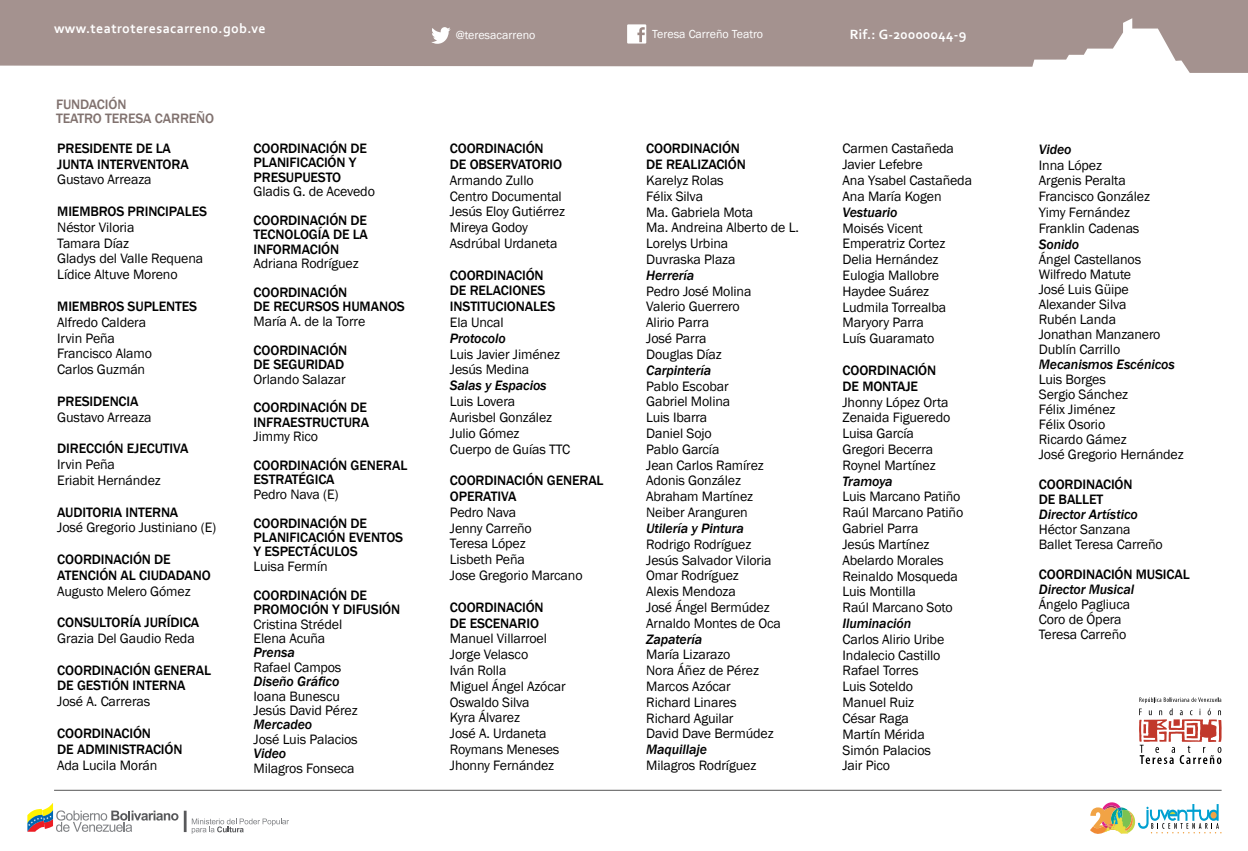
<style>
.page{position:relative;width:1248px;height:851px;background:#fff}
.page>*{position:absolute;margin:0;border:0;box-sizing:border-box;transform-origin:0 0}
.t1{font:14px/15.8px "Franklin Gothic";letter-spacing:-.01em;color:#000}
.t2{font:500 14px/15.8px "Franklin Gothic";letter-spacing:-.01em;color:#000}
.t3{font:italic 500 14px "Franklin Gothic";letter-spacing:-.01em;color:#000}
.t4{font:700 14px "Corbel";letter-spacing:.025em;color:#fff}
.t5{font:500 14px/14px "Franklin Gothic";letter-spacing:-.01em;color:#81726f}
.t6{font:12px "Franklin Gothic";color:#fff}
</style>
<div class="page">
<svg style="left:0;top:0;width:1247px;height:73px;background:#af9f9c"></svg>
<svg style="left:1139px;top:697px;width:82px;height:67px"></svg>
<hr style="left:54px;top:789px;width:1167px;height:1px;background:#000">
<svg style="left:1090px;top:802px;width:131px;height:32px"></svg>
<svg style="left:192px;top:818px;width:97px;height:15px"></svg>
<hr style="left:184px;top:810px;width:2px;height:21px;background:#58595b">
<svg style="left:27px;top:803px;width:151px;height:28px"></svg>
<div style="left:627px;top:24px;width:19px;height:20px;background:#fff"></div>
<svg style="left:637px;top:27px;width:7px;height:15px"></svg>
<svg style="left:431px;top:27px;width:19px;height:17px"></svg>
<p class="t4" style="left:54px;top:20px;width:213px">www.teatroteresacarreno.gob.ve</p>
<p class="t6" style="left:455px;top:27px;width:81px">@teresacarreno</p>
<p class="t6" style="left:652px;top:27px;width:112px">Teresa Carreño Teatro</p>
<p class="t4" style="left:849px;top:26px;width:118px">Rif.: G-20000044-9</p>
<p class="t5" style="left:56px;top:97px;width:160px">FUNDACIÓN<br>TEATRO TERESA CARREÑO</p>
<p class="t2" style="left:57px;top:140px;width:133px">PRESIDENTE DE LA<br>JUNTA INTERVENTORA</p>
<p class="t1" style="left:57px;top:172px;width:96px">Gustavo Arreaza</p>
<p class="t2" style="left:57px;top:203px;width:151px">MIEMBROS PRINCIPALES</p>
<p class="t1" style="left:57px;top:219px;width:147px">Néstor Viloria<br>Tamara Díaz<br>Gladys del Valle Requena<br>Lídice Altuve Moreno</p>
<p class="t2" style="left:57px;top:298px;width:141px">MIEMBROS SUPLENTES</p>
<p class="t1" style="left:57px;top:314px;width:96px">Alfredo Caldera<br>Irvin Peña<br>Francisco Alamo<br>Carlos Guzmán</p>
<p class="t2" style="left:57px;top:393px;width:83px">PRESIDENCIA</p>
<p class="t1" style="left:57px;top:409px;width:96px">Gustavo Arreaza</p>
<p class="t2" style="left:57px;top:441px;width:133px">DIRECCIÓN EJECUTIVA</p>
<p class="t1" style="left:57px;top:456px;width:105px">Irvin Peña<br>Eriabit Hernández</p>
<p class="t2" style="left:57px;top:504px;width:123px">AUDITORIA INTERNA</p>
<p class="t1" style="left:57px;top:520px;width:160px">José Gregorio Justiniano (E)</p>
<p class="t2" style="left:57px;top:551px;width:155px">COORDINACIÓN DE<br>ATENCIÓN AL CIUDADANO</p>
<p class="t1" style="left:57px;top:583px;width:135px">Augusto Melero Gómez</p>
<p class="t2" style="left:57px;top:614px;width:143px">CONSULTORÍA JURÍDICA</p>
<p class="t1" style="left:57px;top:630px;width:139px">Grazia Del Gaudio Reda</p>
<p class="t2" style="left:57px;top:662px;width:155px">COORDINACIÓN GENERAL<br>DE GESTIÓN INTERNA</p>
<p class="t1" style="left:57px;top:694px;width:94px">José A. Carreras</p>
<p class="t2" style="left:57px;top:725px;width:127px">COORDINACIÓN<br>DE ADMINISTRACIÓN</p>
<p class="t1" style="left:57px;top:757px;width:102px">Ada Lucila Morán</p>
<p class="t2" style="left:253px;top:141px;width:115px;line-height:14.4px">COORDINACIÓN DE<br>PLANIFICACIÓN Y<br>PRESUPUESTO</p>
<p class="t1" style="left:253px;top:184px;width:123px">Gladis G. de Acevedo</p>
<p class="t2" style="left:253px;top:213px;width:116px;line-height:14.4px;text-align:justify">COORDINACIÓN DE TECNOLOGÍA DE LA INFORMACIÓN</p>
<p class="t1" style="left:253px;top:256px;width:107px">Adriana Rodríguez</p>
<p class="t2" style="left:253px;top:285px;width:153px;line-height:14.4px">COORDINACIÓN<br>DE RECURSOS HUMANOS</p>
<p class="t1" style="left:253px;top:313px;width:113px">María A. de la Torre</p>
<p class="t2" style="left:253px;top:343px;width:95px;line-height:14.4px">COORDINACIÓN<br>DE SEGURIDAD</p>
<p class="t1" style="left:253px;top:371px;width:93px">Orlando Salazar</p>
<p class="t2" style="left:253px;top:400px;width:117px;line-height:14.4px">COORDINACIÓN DE<br>INFRAESTRUCTURA</p>
<p class="t1" style="left:253px;top:429px;width:66px">Jimmy Rico</p>
<p class="t2" style="left:253px;top:458px;width:155px;line-height:14.4px">COORDINACIÓN GENERAL<br>ESTRATÉGICA</p>
<p class="t1" style="left:253px;top:486px;width:86px">Pedro Nava (E)</p>
<p class="t2" style="left:253px;top:516px;width:151px;line-height:14.4px">COORDINACIÓN DE<br>PLANIFICACIÓN EVENTOS<br>Y ESPECTÁCULOS</p>
<p class="t1" style="left:253px;top:558px;width:76px">Luisa Fermín</p>
<p class="t2" style="left:253px;top:588px;width:148px;line-height:14.4px">COORDINACIÓN DE<br>PROMOCIÓN Y DIFUSIÓN</p>
<p class="t1" style="left:253px;top:617px;width:90px;line-height:14.4px">Cristina Strédel<br>Elena Acuña</p>
<p class="t3" style="left:253px;top:644px;width:43px">Prensa</p>
<p class="t1" style="left:253px;top:659px;width:89px">Rafael Campos</p>
<p class="t3" style="left:253px;top:672px;width:87px">Diseño Gráfico</p>
<p class="t1" style="left:253px;top:689px;width:105px;line-height:14.4px">Ioana Bunescu<br>Jesús David Pérez</p>
<p class="t3" style="left:253px;top:716px;width:60px">Mercadeo</p>
<p class="t1" style="left:253px;top:731px;width:106px">José Luis Palacios</p>
<p class="t3" style="left:253px;top:744px;width:34px">Video</p>
<p class="t1" style="left:253px;top:760px;width:103px">Milagros Fonseca</p>
<p class="t2" style="left:450px;top:141px;width:114px">COORDINACIÓN<br>DE OBSERVATORIO</p>
<p class="t1" style="left:450px;top:172px;width:117px">Armando Zullo<br>Centro Documental<br>Jesús Eloy Gutiérrez<br>Mireya Godoy<br>Asdrúbal Urdaneta</p>
<p class="t2" style="left:450px;top:267px;width:107px">COORDINACIÓN<br>DE RELACIONES<br>INSTITUCIONALES</p>
<p class="t1" style="left:450px;top:315px;width:55px">Ela Uncal</p>
<p class="t3" style="left:450px;top:329px;width:57px">Protocolo</p>
<p class="t1" style="left:450px;top:346px;width:112px">Luis Javier Jiménez<br>Jesús Medina</p>
<p class="t3" style="left:450px;top:377px;width:98px">Salas y Espacios</p>
<p class="t1" style="left:450px;top:394px;width:122px">Luis Lovera<br>Aurisbel González<br>Julio Gómez<br>Cuerpo de Guías TTC</p>
<p class="t2" style="left:450px;top:472px;width:155px">COORDINACIÓN GENERAL<br>OPERATIVA</p>
<p class="t1" style="left:450px;top:504px;width:134px">Pedro Nava<br>Jenny Carreño<br>Teresa López<br>Lisbeth Peña<br>Jose Gregorio Marcano</p>
<p class="t2" style="left:450px;top:599px;width:95px">COORDINACIÓN<br>DE ESCENARIO</p>
<p class="t1" style="left:450px;top:631px;width:117px">Manuel Villarroel<br>Jorge Velasco<br>Iván Rolla<br>Miguel Ángel Azócar<br>Oswaldo Silva<br>Kyra Álvarez<br>José A. Urdaneta<br>Roymans Meneses<br>Jhonny Fernández</p>
<p class="t2" style="left:646px;top:141px;width:101px">COORDINACIÓN<br>DE REALIZACIÓN</p>
<p class="t1" style="left:646px;top:172px;width:154px">Karelyz Rolas<br>Félix Silva<br>Ma. Gabriela Mota<br>Ma. Andreina Alberto de L.<br>Lorelys Urbina<br>Duvraska Plaza</p>
<p class="t3" style="left:646px;top:266px;width:50px">Herrería</p>
<p class="t1" style="left:646px;top:283px;width:107px">Pedro José Molina<br>Valerio Guerrero<br>Alirio Parra<br>José Parra<br>Douglas Díaz</p>
<p class="t3" style="left:646px;top:361px;width:66px">Carpintería</p>
<p class="t1" style="left:646px;top:378px;width:119px">Pablo Escobar<br>Gabriel Molina<br>Luis Ibarra<br>Daniel Sojo<br>Pablo García<br>Jean Carlos Ramírez<br>Adonis González<br>Abraham Martínez<br>Neiber Aranguren</p>
<p class="t3" style="left:646px;top:519px;width:99px">Utilería y Pintura</p>
<p class="t1" style="left:646px;top:536px;width:136px">Rodrigo Rodríguez<br>Jesús Salvador Viloria<br>Omar Rodríguez<br>Alexis Mendoza<br>José Ángel Bermúdez<br>Arnaldo Montes de Oca</p>
<p class="t3" style="left:646px;top:630px;width:58px">Zapatería</p>
<p class="t1" style="left:646px;top:647px;width:129px">María Lizarazo<br>Nora Áñez de Pérez<br>Marcos Azócar<br>Richard Linares<br>Richard Aguilar<br>David Dave Bermúdez</p>
<p class="t3" style="left:646px;top:740px;width:62px">Maquillaje</p>
<p class="t1" style="left:646px;top:757px;width:111px">Milagros Rodríguez</p>
<p class="t1" style="left:842px;top:141px;width:131px">Carmen Castañeda<br>Javier Lefebre<br>Ana Ysabel Castañeda<br>Ana María Kogen</p>
<p class="t3" style="left:842px;top:203px;width:56px">Vestuario</p>
<p class="t1" style="left:842px;top:220px;width:105px">Moisés Vicent<br>Emperatriz Cortez<br>Delia Hernández<br>Eulogia Mallobre<br>Haydee Suárez<br>Ludmila Torrealba<br>Maryory Parra<br>Luís Guaramato</p>
<p class="t2" style="left:842px;top:362px;width:95px">COORDINACIÓN<br>DE MONTAJE</p>
<p class="t1" style="left:842px;top:394px;width:109px">Jhonny López Orta<br>Zenaida Figueredo<br>Luisa García<br>Gregori Becerra<br>Roynel Martínez</p>
<p class="t3" style="left:842px;top:472px;width:52px">Tramoya</p>
<p class="t1" style="left:842px;top:489px;width:122px">Luis Marcano Patiño<br>Raúl Marcano Patiño<br>Gabriel Parra<br>Jesús Martínez<br>Abelardo Morales<br>Reinaldo Mosqueda<br>Luis Montilla<br>Raúl Marcano Soto</p>
<p class="t3" style="left:842px;top:614px;width:70px">Iluminación</p>
<p class="t1" style="left:842px;top:631px;width:103px">Carlos Alirio Uribe<br>Indalecio Castillo<br>Rafael Torres<br>Luis Soteldo<br>Manuel Ruiz<br>César Raga<br>Martín Mérida<br>Simón Palacios<br>Jair Pico</p>
<p class="t3" style="left:1038px;top:140px;width:34px">Video</p>
<p class="t1" style="left:1038px;top:157px;width:113px">Inna López<br>Argenis Peralta<br>Francisco González<br>Yimy Fernández<br>Franklin Cadenas</p>
<p class="t3" style="left:1038px;top:235px;width:42px">Sonido</p>
<p class="t1" style="left:1038px;top:252px;width:123px;line-height:15px">Ángel Castellanos<br>Wilfredo Matute<br>José Luis Güipe<br>Alexander Silva<br>Rubén Landa<br>Jonathan Manzanero<br>Dublín Carrillo</p>
<p class="t3" style="left:1038px;top:355px;width:137px">Mecanismos Escénicos</p>
<p class="t1" style="left:1038px;top:372px;width:146px;line-height:15px">Luis Borges<br>Sergio Sánchez<br>Félix Jiménez<br>Félix Osorio<br>Ricardo Gámez<br>José Gregorio Hernández</p>
<p class="t2" style="left:1038px;top:476px;width:95px;line-height:15px">COORDINACIÓN<br>DE BALLET</p>
<p class="t3" style="left:1038px;top:505px;width:101px">Director Artístico</p>
<p class="t1" style="left:1038px;top:521px;width:125px;line-height:15px">Héctor Sanzana<br>Ballet Teresa Carreño</p>
<p class="t2" style="left:1038px;top:566px;width:152px">COORDINACIÓN MUSICAL</p>
<p class="t3" style="left:1038px;top:580px;width:97px">Director Musical</p>
<p class="t1" style="left:1038px;top:596px;width:93px;line-height:15px">Ángelo Pagliuca<br>Coro de Ópera<br>Teresa Carreño</p>
</div>
